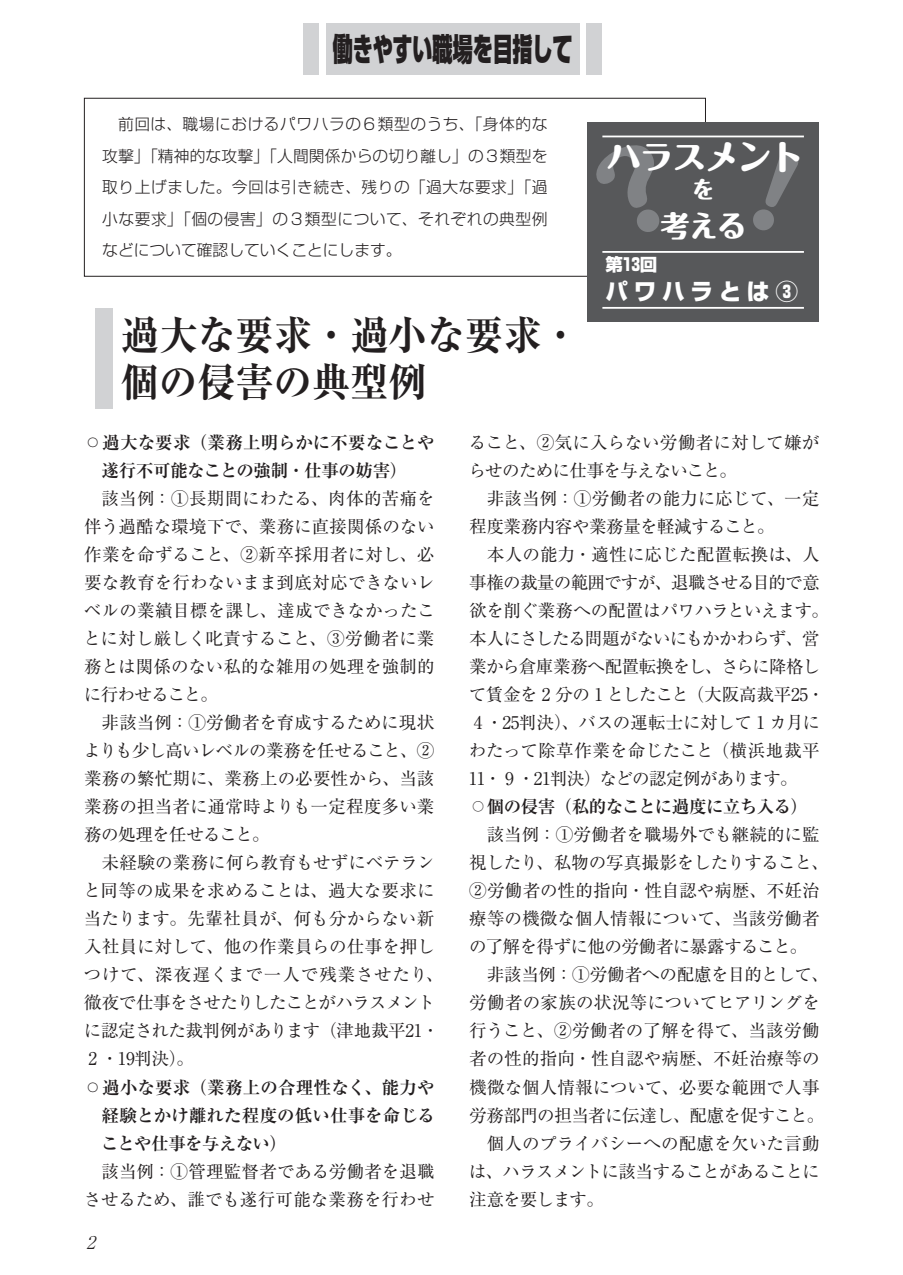
<style>
.page{position:relative;width:903px;height:1275px;background:#fff}
.page>*{position:absolute;margin:0;border:0;box-sizing:border-box;transform-origin:0 0}
.t1{font:700 expanded 40.25px/47.2px "Ryumin Pr 6 N";color:#231f20;scale:.95 1}
.t2{font:800 33.95px "Maru Fo Pro";letter-spacing:-.04em;color:#fff}
.t3{font:900 31.5px "Shin Go Pr 6";letter-spacing:-.01em;color:#231f20;scale:.64 1}
.t4{font:800 29.22px "Maru Fo Pro";color:#fff}
.t5{font:800 22.75px "Shin Go Pr 6";letter-spacing:.245em;color:#fff}
.t6{font:800 22.75px "Maru Fo Pro";color:#fff}
.t7{font:17.5px/28px "Ryumin Pr 6 N";letter-spacing:-.01em;color:#231f20}
.t8{font:700 17.5px/28px "Ryumin Pr 6 N";letter-spacing:-.015em;color:#231f20;text-align:center}
.t9{font:17.5px "Ryumin Pr 6 N";letter-spacing:.01em;color:#231f20}
.t10{font:17.5px "Ryumin Pr 6 N";letter-spacing:-.03em;color:#231f20}
.t11{font:17.5px "Ryumin Pr 6 N";letter-spacing:-.045em;color:#231f20}
.t12{font:17.5px "Ryumin Pr 6 N";letter-spacing:-.05em;color:#231f20}
.t13{font:800 17.5px "Shin Go Pr 6";color:#fff}
.t14{font:italic 300 17.5px "Ryumin Pr 6 N";color:#231f20}
.t15{font:300 15.75px/31.7px "Shin Go Pr 6";letter-spacing:.03em;color:#231f20;text-align:right}
.t16{font:300 15.75px/31.7px "Shin Go Pr 6";color:#231f20}
.t17{font:300 15.75px "Shin Go Pr 6";letter-spacing:.01em;color:#231f20}
.s1{font-family:"Koz Min Pr 6 N";font-weight:400}
</style>
<div class="page">
<div style="left:326px;top:23px;width:253px;height:51px;background:#d1d2d4"></div>
<div style="left:586px;top:23px;width:16px;height:51px;background:#d1d2d4"></div>
<div style="left:303px;top:23px;width:15px;height:51px;background:#d1d2d4"></div>
<div style="left:84px;top:98px;width:622px;height:179px;border:1px solid #231f20"></div>
<div style="left:96px;top:308px;width:17px;height:101px;background:#d1d2d4"></div>
<div style="left:587px;top:123px;width:232px;height:199px;background:#57585a"></div>
<hr style="left:602px;top:136px;width:202px;height:1px;background:#fff">
<hr style="left:602px;top:307px;width:202px;height:2px;background:#fff">
<hr style="left:602px;top:251px;width:202px;height:2px;background:#fff">
<svg style="left:602px;top:136px;width:79px;height:2px"></svg>
<h3 class="t3" style="left:333px;top:23px;width:376px">働きやすい職場を目指して</h3>
<p class="t15" style="left:118px;top:107px;width:431px">前回は、職場におけるパワハラの６類型のうち、「身体的なの３類型を</p>
<p class="t17" style="left:102px;top:143px;width:359px">攻撃」「精神的な攻撃｣「人間関係からの切り離し｣</p>
<p class="t15" style="left:102px;top:170px;width:447px">取り上げました。今回は引き続き、残りの「過大な要求｣「過</p>
<p class="t15" style="left:272px;top:202px;width:276px">の３類型について、それぞれの典型例</p>
<p class="t16" style="left:102px;top:202px;width:301px">小な要求｣「個の侵害｣<br>などについて確認していくことにします。</p>
<h1 class="t1" style="left:121px;top:310px;width:485px">過大な要求・過小な要求・個の侵害の典型例</h1>
<h2 class="t2" style="left:607px;top:130px;width:198px">ハラスメント</h2>
<h3 class="t4" style="left:660px;top:202px;width:87px">考える</h3>
<h3 class="t6" style="left:692px;top:171px;width:22px">を</h3>
<p class="t13" style="left:605px;top:251px;width:53px">第13回</p>
<h3 class="t5" style="left:605px;top:274px;width:194px">パワハラとは3</h3>
<p class="t8" style="left:84px;top:428px;width:352px">○過大な要求（業務上明らかに不要なことや遂行不可能なことの強制・仕事の妨害(</p>
<p class="t7" style="left:83px;top:484px;width:353px;text-align:justify;text-indent:18px">該当例：①長期間にわたる、肉体的苦痛を伴う過酷な環境下で、業務に直接関係のない作業を命ずること、②新卒採用者に対し、必要な教育を行わないまま到底対応できないレベルの業績目標を課し、達成できなかったことに対し厳しく叱責すること、③労働者に業務とは関係のない私的な雑用の処理を強制的に行わせること。</p>
<p class="t7" style="left:84px;top:708px;width:352px;text-align:justify;text-indent:18px">非該当例：①労働者を育成するために現状よりも少し高いレベルの業務を任せること、2業務の繁忙期に、業務上の必要性から、当該業務の担当者に通常時よりも一定程度多い業務の処理を任せること。</p>
<p class="t7" style="left:83px;top:848px;width:362px;text-indent:18px">未経験の業務に何ら教育もせずにベテランと同等の成果を求めることは、過大な要求に当たります。先輩社員が、何も分からない新入社員に対して、他の作業員らの仕事を押しつけて、深夜遅くまで一人で残業させたり、徹夜で仕事をさせたりしたことがハラスメントに認定された裁判例があります（津地裁平21・<br>2 ・19判決。(</p>
<p class="t8" style="left:101px;top:1072px;width:335px;text-align:justify;text-indent:-17px">○過小な要求（業務上の合理性なく、能力や経験とかけ離れた程度の低い仕事を命じることや仕事を与えない(</p>
<p class="t7" style="left:84px;top:1156px;width:352px;text-align:right">該当例：①管理監督者である労働者を退職させるため、誰でも遂行可能な業務を行わせ</p>
<p class="t14" style="left:86px;top:1229px;width:15px">2</p>
<p class="t7" style="left:468px;top:428px;width:352px">ること、②気に入らない労働者に対して嫌がらせのために仕事を与えないこと。</p>
<p class="t7" style="left:469px;top:484px;width:352px;text-indent:17px">非該当例：①労働者の能力に応じて、一定程度業務内容や業務量を軽減すること。</p>
<p class="t7" style="left:469px;top:540px;width:362px;text-indent:18px">本人の能力・適性に応じた配置転換は、人事権の裁量の範囲ですが、退職させる目的で意欲を削ぐ業務への配置はパワハラといえます。本人にさしたる問題がないにもかかわらず、営業から倉庫業務へ配置転換をし、さらに降格して賃金を 2 分の 1 としたこと（大阪高裁平25・<br>4 ・25判決）、バスの運転士に対して 1 カ月にわたって除草作業を命じたこと（横浜地裁平<br>11・ 9 ・21判決）などの認定例があります。</p>
<p class="t8" style="left:469px;top:792px;width:340px"><span class="s1">○</span>個の侵害（私的なことに過度に立ち入る(</p>
<p class="t7" style="left:487px;top:820px;width:334px">該当例：①労働者を職場外でも継続的に監</p>
<p class="t7" style="left:469px;top:848px;width:361px">視したり、私物の写真撮影をしたりすること、</p>
<p class="t9" style="left:469px;top:877px;width:352px">②労働者の性的指向・性自認や病歴、不妊治</p>
<p class="t7" style="left:469px;top:904px;width:352px">療等の機微な個人情報について、当該労働者</p>
<p class="t10" style="left:469px;top:933px;width:340px">の了解を得ずに他の労働者に暴露すること。</p>
<p class="t7" style="left:487px;top:960px;width:344px">非該当例：①労働者への配慮を目的として、</p>
<p class="t7" style="left:469px;top:988px;width:352px">労働者の家族の状況等についてヒアリングを</p>
<p class="t9" style="left:469px;top:1017px;width:352px">行うこと、②労働者の了解を得て、当該労働</p>
<p class="t9" style="left:469px;top:1045px;width:352px">者の性的指向・性自認や病歴、不妊治療等の</p>
<p class="t7" style="left:469px;top:1072px;width:352px">機微な個人情報について、必要な範囲で人事</p>
<p class="t10" style="left:469px;top:1101px;width:357px">労務部門の担当者に伝達し、配慮を促すこと。</p>
<p class="t7" style="left:487px;top:1128px;width:334px">個人のプライバシーへの配慮を欠いた言動</p>
<p class="t11" style="left:469px;top:1157px;width:352px">は、ハラスメントに該当することがあることに</p>
<p class="t12" style="left:469px;top:1185px;width:136px">注意を要します。</p>
</div>
